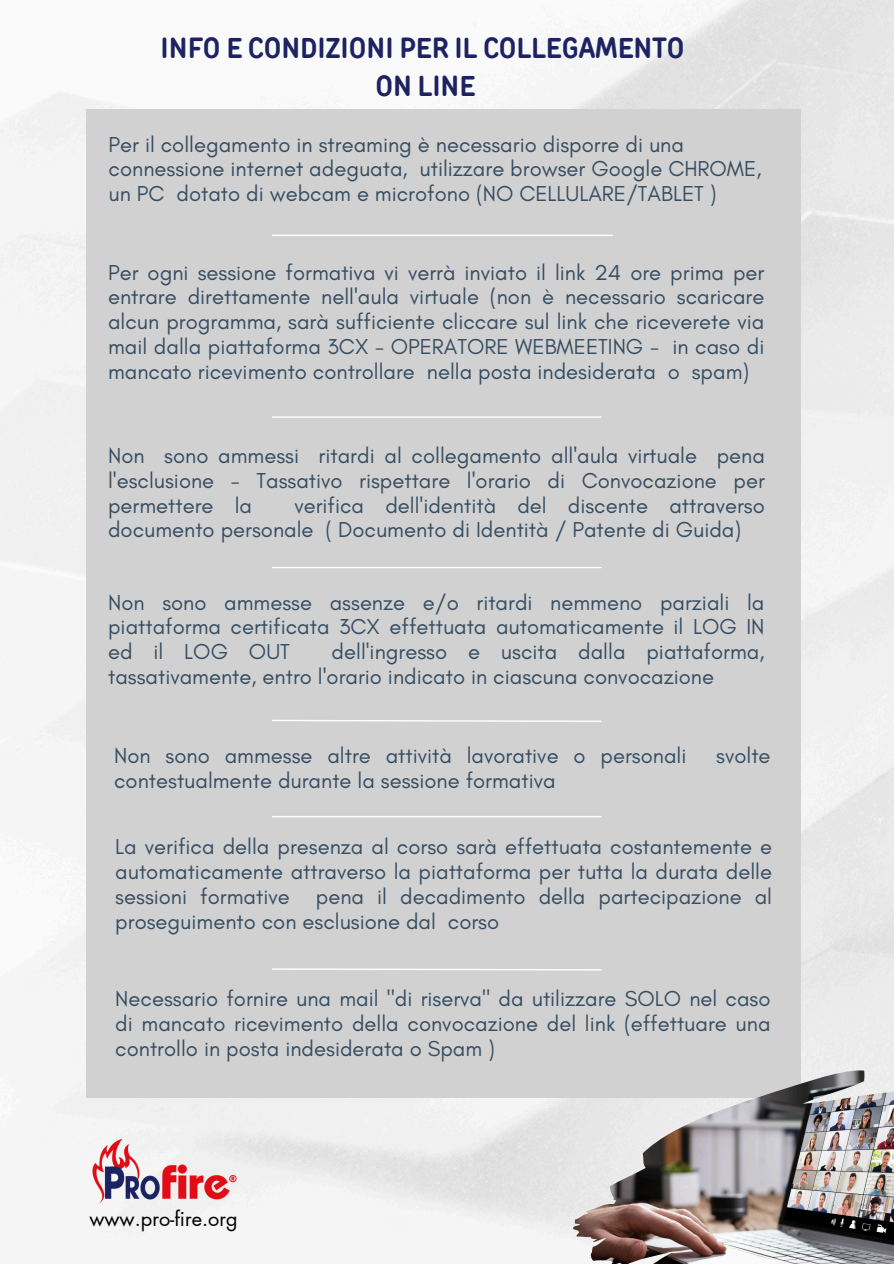
<style>
.page{position:relative;width:894px;height:1264px;background:#fff}
.page>*{position:absolute;margin:0;border:0;box-sizing:border-box;transform-origin:0 0}
.t1{font:700 28.5px/38.2px "TT Rounds Condensed";color:#1d2362;text-align:center}
.t2{font:22.05px/24.8px "Glacial Indifference";color:#364d62;text-align:justify}
.t3{font:19.95px "Futura LT Pro";color:#000}
</style>
<div class="page">
<img style="left:0;top:0;width:893px;height:1256px">
<div style="left:86px;top:110px;width:714px;height:987px;background:#d1d1d1"></div>
<hr style="left:272px;top:235px;width:340px;height:1px;background:#fff">
<hr style="left:272px;top:416px;width:328px;height:2px;background:#fff">
<hr style="left:272px;top:567px;width:328px;height:1px;background:#fff">
<svg style="left:272px;top:720px;width:330px;height:2px"></svg>
<hr style="left:272px;top:815px;width:328px;height:2px;background:#fff">
<svg style="left:272px;top:968px;width:330px;height:3px"></svg>
<img style="left:89px;top:1136px;width:150px;height:69px">
<img style="left:573px;top:1070px;width:320px;height:193px">
<p class="t1" style="left:161px;top:29px;width:525px">INFO E CONDIZIONI PER IL COLLEGAMENTO<br>ON LINE</p>
<p class="t2" style="left:109px;top:131px;width:654px;text-align:left">Per il collegamento in streaming è necessario disporre di una connessione internet adeguata, utilizzare browser Google CHROME, un PC dotato di webcam e microfono (NO CELLULARE/TABLET )</p>
<p class="t2" style="left:108px;top:259px;width:657px">Per ogni sessione formativa vi verrà inviato il link 24 ore prima per entrare direttamente nell'aula virtuale (non è necessario scaricare alcun programma, sarà sufficiente cliccare sul link che riceverete via mail dalla piattaforma 3CX - OPERATORE WEBMEETING - in caso di mancato ricevimento controllare nella posta indesiderata o spam)</p>
<p class="t2" style="left:108px;top:443px;width:658px">Non sono ammessi ritardi al collegamento all'aula virtuale pena l'esclusione - Tassativo rispettare l'orario di Convocazione per permettere la</p>
<p class="t2" style="left:108px;top:492px;width:658px;text-indent:186px">verifica dell'identità del discente attraverso documento personale ( Documento di Identità / Patente di Guida)</p>
<h1 class="t2" style="left:108px;top:589px;width:657px">Non sono ammesse assenze e/o ritardi nemmeno parziali la piattaforma certificata 3CX effettuata automaticamente il LOG IN ed il LOG OUT</h1>
<h1 class="t2" style="left:108px;top:639px;width:657px;text-indent:223px">dell'ingresso e uscita dalla piattaforma, tassativamente, entro l'orario indicato in ciascuna convocazione</h1>
<p class="t2" style="left:114px;top:743px;width:573px">Non sono ammesse altre attività lavorative o personali</p>
<p class="t2" style="left:716px;top:743px;width:56px">svolte</p>
<p class="t2" style="left:114px;top:767px;width:443px">contestualmente durante la sessione formativa</p>
<p class="t2" style="left:115px;top:834px;width:658px">La verifica della presenza al corso sarà effettuata costantemente e automaticamente attraverso la piattaforma per tutta la durata delle sessioni formative pena il decadimento della partecipazione al proseguimento con esclusione dal corso</p>
<p class="t2" style="left:115px;top:986px;width:656px">Necessario fornire una mail "di riserva" da utilizzare SOLO nel caso di mancato ricevimento della convocazione del link (effettuare una controllo in posta indesiderata o Spam )</p>
<p class="t3" style="left:89px;top:1209px;width:150px">www.pro-fire.org</p>
</div>
